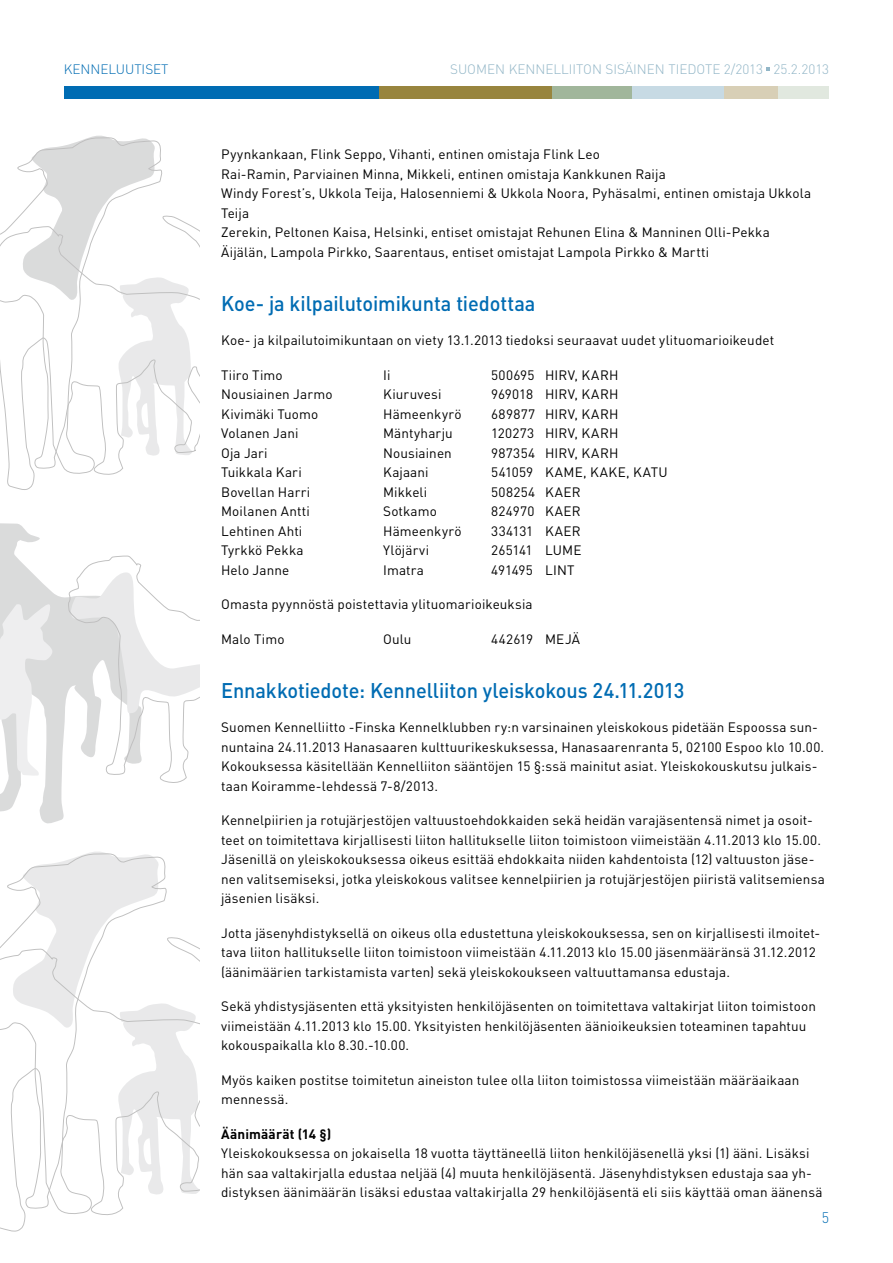
<style>
.page{position:relative;width:893px;height:1263px;background:#fff}
.page>*{position:absolute;margin:0;border:0;box-sizing:border-box;transform-origin:0 0}
.t1{font:500 21px "DINOT";letter-spacing:-.005em;color:#006cb3;scale:.95 1}
.t2{font:300 15px "DINOT";color:#006cb3;scale:.95 1}
.t3{font:13.5px/19.5px "DINOT";letter-spacing:.01em;color:#000}
.t4{font:300 13.5px "DINOT";color:#92b6c7}
.t5{font:13.5px "DINOT";letter-spacing:.03em;color:#000}
.t6{font:700 13.5px "DINOT";letter-spacing:.015em;color:#000}
.t7{font:300 13.5px "DINOT";color:#006cb3}
</style>
<div class="page">
<div style="left:632px;top:86px;width:92px;height:13px;background:#c7dae4"></div>
<div style="left:724px;top:86px;width:55px;height:13px;background:#d8cfb6"></div>
<div style="left:778px;top:86px;width:51px;height:13px;background:#e1e8df"></div>
<div style="left:64px;top:86px;width:317px;height:13px;background:#006cb3"></div>
<div style="left:379px;top:86px;width:176px;height:13px;background:#98853e"></div>
<div style="left:552px;top:86px;width:80px;height:13px;background:#a1b69b"></div>
<svg style="left:17px;top:135px;width:145px;height:79px"></svg>
<svg style="left:0;top:214px;width:200px;height:263px"></svg>
<svg style="left:12px;top:852px;width:155px;height:84px"></svg>
<svg style="left:0;top:936px;width:200px;height:281px"></svg>
<svg style="left:0;top:523px;width:65px;height:301px;fill:#dadbdb"></svg>
<svg style="left:0;top:602px;width:53px;height:176px"></svg>
<svg style="left:68px;top:555px;width:132px;height:228px"></svg>
<p class="t7" style="left:64px;top:61px;width:106px">KENNELUUTISET</p>
<p class="t4" style="left:450px;top:61px;width:381px">SUOMEN KENNELLIITON SISÄINEN TIEDOTE 2/2013 25.2.2013</p>
<p class="t3" style="left:221px;top:144px;width:592px">Pyynkankaan, Flink Seppo, Vihanti, entinen omistaja Flink Leo<br>Rai-Ramin, Parviainen Minna, Mikkeli, entinen omistaja Kankkunen Raija<br>Windy Forest’s, Ukkola Teija, Halosenniemi &amp; Ukkola Noora, Pyhäsalmi, entinen omistaja Ukkola Teija<br>Zerekin, Peltonen Kaisa, Helsinki, entiset omistajat Rehunen Elina &amp; Manninen Olli-Pekka Äijälän, Lampola Pirkko, Saarentaus, entiset omistajat Lampola Pirkko &amp; Martti</p>
<h1 class="t1" style="left:221px;top:290px;width:332px">Koe- ja kilpailutoimikunta tiedottaa</h1>
<p class="t3" style="left:221px;top:330px;width:555px">Koe- ja kilpailutoimikuntaan on viety 13.1.2013 tiedoksi seuraavat uudet ylituomarioikeudet</p>
<p class="t3" style="left:221px;top:365px;width:63px">Tiiro Timo</p>
<p class="t3" style="left:383px;top:365px;width:9px">Ii</p>
<p class="t3" style="left:491px;top:365px;width:129px">500695 HIRV, KARH</p>
<p class="t3" style="left:221px;top:384px;width:113px">Nousiainen Jarmo</p>
<p class="t3" style="left:383px;top:384px;width:60px">Kiuruvesi</p>
<p class="t3" style="left:491px;top:384px;width:129px">969018 HIRV, KARH</p>
<p class="t3" style="left:221px;top:404px;width:99px">Kivimäki Tuomo</p>
<p class="t3" style="left:383px;top:404px;width:80px">Hämeenkyrö</p>
<p class="t5" style="left:491px;top:405px;width:129px">689877 HIRV, KARH</p>
<p class="t3" style="left:221px;top:423px;width:79px">Volanen Jani</p>
<p class="t3" style="left:383px;top:423px;width:71px">Mäntyharju</p>
<p class="t3" style="left:491px;top:423px;width:129px">120273 HIRV, KARH</p>
<p class="t3" style="left:221px;top:443px;width:48px">Oja Jari</p>
<p class="t3" style="left:383px;top:443px;width:70px">Nousiainen</p>
<p class="t3" style="left:491px;top:443px;width:129px">987354 HIRV, KARH</p>
<p class="t3" style="left:221px;top:462px;width:82px">Tuikkala Kari</p>
<p class="t3" style="left:383px;top:462px;width:47px">Kajaani</p>
<p class="t5" style="left:491px;top:464px;width:178px">541059 KAME, KAKE, KATU</p>
<p class="t3" style="left:221px;top:482px;width:91px">Bovellan Harri</p>
<p class="t3" style="left:383px;top:482px;width:46px">Mikkeli</p>
<p class="t5" style="left:491px;top:483px;width:91px">508254 KAER</p>
<p class="t3" style="left:221px;top:501px;width:90px">Moilanen Antti</p>
<p class="t3" style="left:383px;top:501px;width:55px">Sotkamo</p>
<p class="t3" style="left:491px;top:501px;width:91px">824970 KAER</p>
<p class="t3" style="left:221px;top:521px;width:83px">Lehtinen Ahti</p>
<p class="t3" style="left:383px;top:521px;width:80px">Hämeenkyrö</p>
<p class="t3" style="left:491px;top:521px;width:91px">334131 KAER</p>
<p class="t3" style="left:221px;top:540px;width:84px">Tyrkkö Pekka</p>
<p class="t3" style="left:383px;top:540px;width:47px">Ylöjärvi</p>
<p class="t3" style="left:491px;top:540px;width:92px">265141 LUME</p>
<p class="t3" style="left:221px;top:560px;width:70px">Helo Janne</p>
<p class="t3" style="left:383px;top:560px;width:42px">Imatra</p>
<p class="t3" style="left:491px;top:560px;width:85px">491495 LINT</p>
<p class="t3" style="left:221px;top:594px;width:313px">Omasta pyynnöstä poistettavia ylituomarioikeuksia</p>
<p class="t3" style="left:221px;top:629px;width:65px">Malo Timo</p>
<p class="t3" style="left:383px;top:629px;width:30px">Oulu</p>
<p class="t3" style="left:491px;top:629px;width:91px">442619 MEJÄ</p>
<h1 class="t1" style="left:221px;top:677px;width:489px">Ennakkotiedote: Kennelliiton yleiskokous 24.11.2013</h1>
<p class="t3" style="left:221px;top:717px;width:605px">Suomen Kennelliitto -Finska Kennelklubben ry:n varsinainen yleiskokous pidetään Espoossa sun&shy;nuntaina 24.11.2013 Hanasaaren kulttuurikeskuksessa, Hanasaarenranta 5, 02100 Espoo klo 10.00.<br>Kokouksessa käsitellään Kennelliiton sääntöjen 15 §:ssä mainitut asiat. Yleiskokouskutsu julkais&shy;taan Koiramme-lehdessä 7-8/2013.</p>
<p class="t3" style="left:221px;top:810px;width:605px">Kennelpiirien ja rotujärjestöjen valtuustoehdokkaiden sekä heidän varajäsentensä nimet ja osoit&shy;teet on toimitettava kirjallisesti liiton hallitukselle liiton toimistoon viimeistään 4.11.2013 klo 15.00.<br>Jäsenillä on yleiskokouksessa oikeus esittää ehdokkaita niiden kahdentoista (12) valtuuston jäse&shy;nen valitsemiseksi, jotka yleiskokous valitsee kennelpiirien ja rotujärjestöjen piiristä valitsemiensa jäsenien lisäksi.</p>
<p class="t3" style="left:221px;top:923px;width:601px">Jotta jäsenyhdistyksellä on oikeus olla edustettuna yleiskokouksessa, sen on kirjallisesti ilmoitet&shy;tava liiton hallitukselle liiton toimistoon viimeistään 4.11.2013 klo 15.00 jäsenmääränsä 31.12.2012 (äänimäärien tarkistamista varten) sekä yleiskokoukseen valtuuttamansa edustaja.</p>
<p class="t3" style="left:221px;top:996px;width:596px">Sekä yhdistysjäsenten että yksityisten henkilöjäsenten on toimitettava valtakirjat liiton toimistoon viimeistään 4.11.2013 klo 15.00. Yksityisten henkilöjäsenten äänioikeuksien toteaminen tapahtuu kokouspaikalla klo 8.30.-10.00.</p>
<p class="t3" style="left:221px;top:1070px;width:580px">Myös kaiken postitse toimitetun aineiston tulee olla liiton toimistossa viimeistään määräaikaan mennessä.</p>
<p class="t6" style="left:221px;top:1125px;width:112px">Äänimäärät (14 §)</p>
<p class="t3" style="left:221px;top:1143px;width:603px">Yleiskokouksessa on jokaisella 18 vuotta täyttäneellä liiton henkilöjäsenellä yksi (1) ääni. Lisäksi hän saa valtakirjalla edustaa neljää (4) muuta henkilöjäsentä. Jäsenyhdistyksen edustaja saa yh&shy;distyksen äänimäärän lisäksi edustaa valtakirjalla 29 henkilöjäsentä eli siis käyttää oman äänensä</p>
<p class="t2" style="left:822px;top:1208px;width:9px">5</p>
</div>
